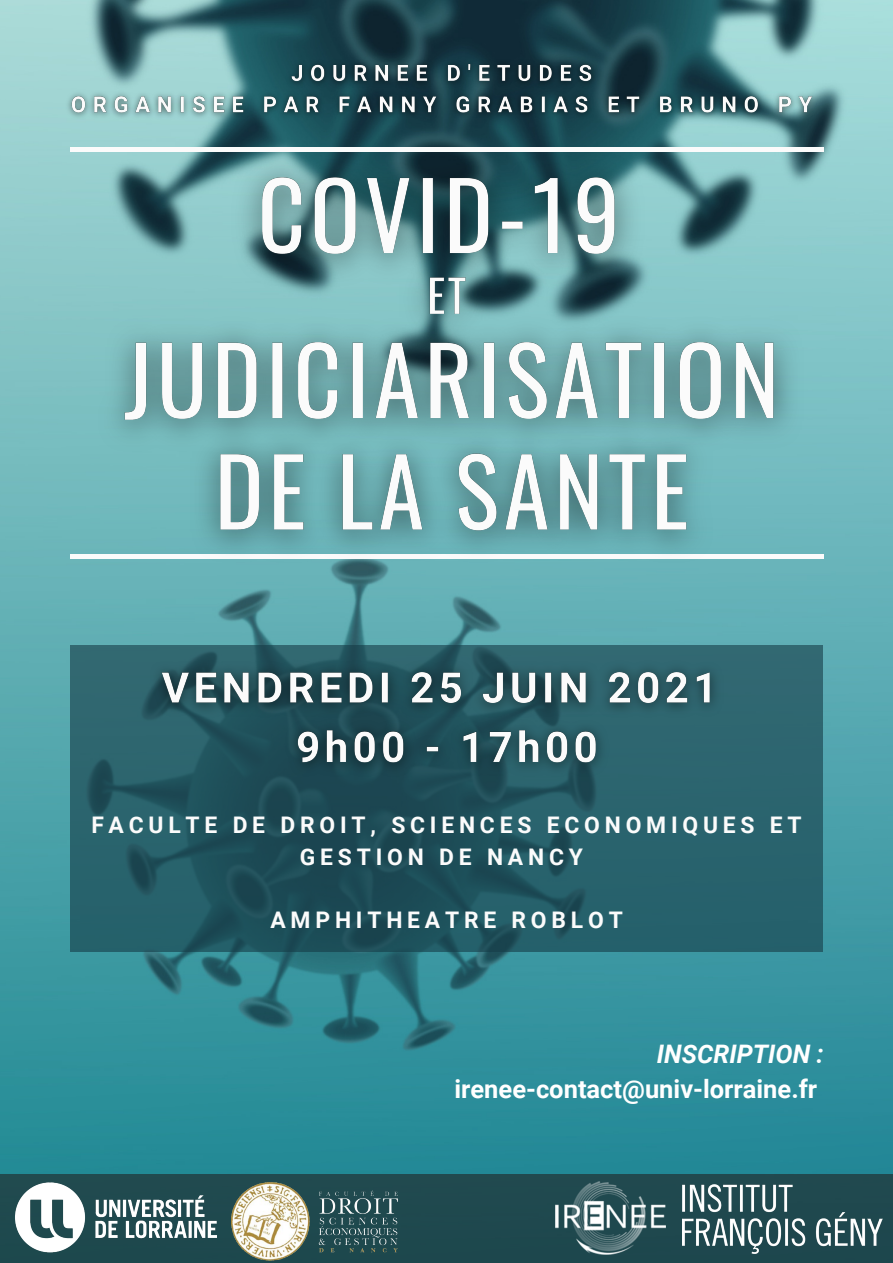
<style>
.page{position:relative;width:893px;height:1263px;background:#fff}
.page>*{position:absolute;margin:0;border:0;box-sizing:border-box;transform-origin:0 0}
.t1{font:700 25.5px "Roboto";color:#fff}
.t2{font:italic 700 25.5px "Roboto";color:#fff}
.t3{font:700 22.88px/31.5px "Roboto";letter-spacing:.21em;color:#fbfbfb;text-align:center}
</style>
<div class="page">
<img style="left:0;top:0;width:893px;height:1174px">
<div style="left:0;top:1174px;width:893px;height:89px;background:#1f494e"></div>
<svg style="left:71px;top:645px;width:752px;height:306px;background:#245a64"></svg>
<img style="left:61px;top:51px;width:768px;height:77px">
<img style="left:85px;top:106px;width:739px;height:494px">
<div style="left:71px;top:147px;width:753px;height:5px;background:#fbfbfb"></div>
<img style="left:556px;top:1181px;width:109px;height:73px">
<img style="left:231px;top:1182px;width:166px;height:78px">
<img style="left:144px;top:646px;width:610px;height:146px">
<img style="left:15px;top:1182px;width:202px;height:71px">
<img style="left:683px;top:1184px;width:199px;height:69px">
<p class="t3" style="left:91px;top:809px;width:712px">FACULTE DE DROIT, SCIENCES ECONOMIQUES ET<br>GESTION DE NANCY</p>
<p class="t3" style="left:270px;top:904px;width:354px">AMPHITHEATRE ROBLOT</p>
<p class="t2" style="left:657px;top:1039px;width:168px">INSCRIPTION :</p>
<p class="t1" style="left:454px;top:1075px;width:364px">irenee-contact@univ-lorraine.fr</p>
</div>
